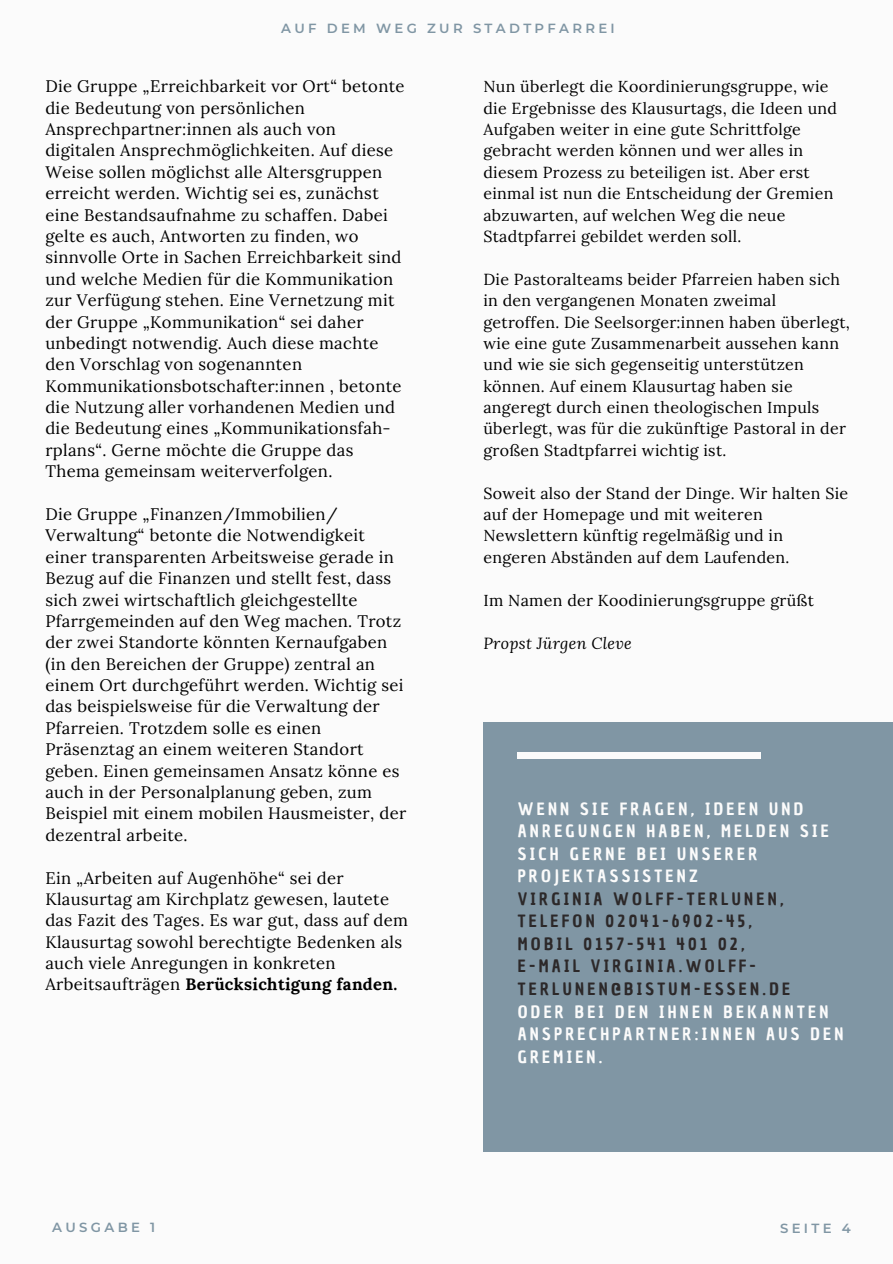
<style>
.page{position:relative;width:893px;height:1264px;background:#fff}
.page>*{position:absolute;margin:0;border:0;box-sizing:border-box;transform-origin:0 0}
.t1{font:16.65px/21.3px "Lora";letter-spacing:.02em;color:#000}
.t2{font:16.5px/22.5px "Chau Philomene One";letter-spacing:.2em;color:#fbfbfb}
.t3{font:16.5px/22.5px "Chau Philomene One";letter-spacing:.2em;color:#2c2829}
.t4{font:15.9px/21.3px "Lora";letter-spacing:.02em;color:#000}
.t5{font:italic 15.9px "Lora";letter-spacing:.02em;color:#000}
.t6{font:600 13.2px "Montserrat";letter-spacing:.25em;color:#8096a4}
.s1{font-weight:700}
</style>
<div class="page">
<div style="left:0;top:0;width:892px;height:1263px;background:#fbfbfb"></div>
<div style="left:483px;top:722px;width:409px;height:429px;background:#8096a4"></div>
<div style="left:517px;top:752px;width:243px;height:7px;background:#fbfbfb"></div>
<p class="t6" style="left:281px;top:21px;width:335px">AUF DEM WEG ZUR STADTPFARREI</p>
<p class="t1" style="left:45px;top:75px;width:361px">Die Gruppe „Erreichbarkeit vor Ort“ betonte die Bedeutung von persönlichen Ansprechpartner:innen als auch von digitalen Ansprechmöglichkeiten. Auf diese Weise sollen möglichst alle Altersgruppen erreicht werden. Wichtig sei es, zunächst eine Bestandsaufnahme zu schaffen. Dabei gelte es auch, Antworten zu finden, wo sinnvolle Orte in Sachen Erreichbarkeit sind und welche Medien für die Kommunikation zur Verfügung stehen. Eine Vernetzung mit der Gruppe „Kommunikation“ sei daher unbedingt notwendig. Auch diese machte den Vorschlag von sogenannten Kommunikationsbotschafter:innen , betonte die Nutzung aller vorhandenen Medien und die Bedeutung eines „Kommunikationsfah&shy;rplans“. Gerne möchte die Gruppe das Thema gemeinsam weiterverfolgen.</p>
<p class="t1" style="left:45px;top:503px;width:294px">Die Gruppe „Finanzen/Immobilien/</p>
<p class="t1" style="left:45px;top:524px;width:362px">Verwaltung“ betonte die Notwendigkeit einer transparenten Arbeitsweise gerade in Bezug auf die Finanzen und stellt fest, dass sich zwei wirtschaftlich gleichgestellte Pfarrgemeinden auf den Weg machen. Trotz der zwei Standorte könnten Kernaufgaben (in den Bereichen der Gruppe) zentral an einem Ort durchgeführt werden. Wichtig sei das beispielsweise für die Verwaltung der Pfarreien. Trotzdem solle es einen Präsenztag an einem weiteren Standort geben. Einen gemeinsamen Ansatz könne es auch in der Personalplanung geben, zum Beispiel mit einem mobilen Hausmeister, der dezentral arbeite.</p>
<p class="t1" style="left:45px;top:866px;width:364px">Ein „Arbeiten auf Augenhöhe“ sei der Klausurtag am Kirchplatz gewesen, lautete das Fazit des Tages. Es war gut, dass auf dem Klausurtag sowohl berechtigte Bedenken als auch viele Anregungen in konkreten Arbeitsaufträgen <span class="s1">Berücksichtigung fanden.</span></p>
<p class="t4" style="left:483px;top:76px;width:355px">Nun überlegt die Koordinierungsgruppe, wie die Ergebnisse des Klausurtags, die Ideen und Aufgaben weiter in eine gute Schrittfolge gebracht werden können und wer alles in diesem Prozess zu beteiligen ist. Aber erst einmal ist nun die Entscheidung der Gremien abzuwarten, auf welchen Weg die neue Stadtpfarrei gebildet werden soll.</p>
<p class="t4" style="left:483px;top:268px;width:368px">Die Pastoralteams beider Pfarreien haben sich in den vergangenen Monaten zweimal getroffen. Die Seelsorger:innen haben überlegt, wie eine gute Zusammenarbeit aussehen kann und wie sie sich gegenseitig unterstützen können. Auf einem Klausurtag haben sie angeregt durch einen theologischen Impuls überlegt, was für die zukünftige Pastoral in der großen Stadtpfarrei wichtig ist.</p>
<p class="t4" style="left:483px;top:482px;width:366px">Soweit also der Stand der Dinge. Wir halten Sie auf der Homepage und mit weiteren Newslettern künftig regelmäßig und in engeren Abständen auf dem Laufenden.</p>
<p class="t4" style="left:483px;top:589px;width:332px">Im Namen der Koodinierungsgruppe grüßt</p>
<p class="t5" style="left:483px;top:633px;width:150px">Propst Jürgen Cleve</p>
<p class="t2" style="left:517px;top:797px;width:312px">WENN SIE FRAGEN, IDEEN UND<br>ANREGUNGEN HABEN, MELDEN SIE<br>SICH GERNE BEI UNSERER<br>PROJEKTASSISTENZ</p>
<p class="t3" style="left:517px;top:887px;width:267px">VIRGINIA WOLFF-TERLUNEN,</p>
<p class="t3" style="left:517px;top:910px;width:235px">TELEFON 02041-6902-45,</p>
<p class="t3" style="left:517px;top:932px;width:228px">MOBIL 0157-541 401 02,</p>
<p class="t3" style="left:517px;top:955px;width:274px">E-MAIL VIRGINIA.WOLFF-<br>TERLUNEN@BISTUM-ESSEN.DE</p>
<p class="t2" style="left:517px;top:1000px;width:327px">ODER BEI DEN IHNEN BEKANNTEN<br>ANSPRECHPARTNER:INNEN AUS DEN<br>GREMIEN.</p>
<p class="t6" style="left:52px;top:1218px;width:104px">AUSGABE 1</p>
<p class="t6" style="left:780px;top:1220px;width:72px">SEITE 4</p>
</div>
